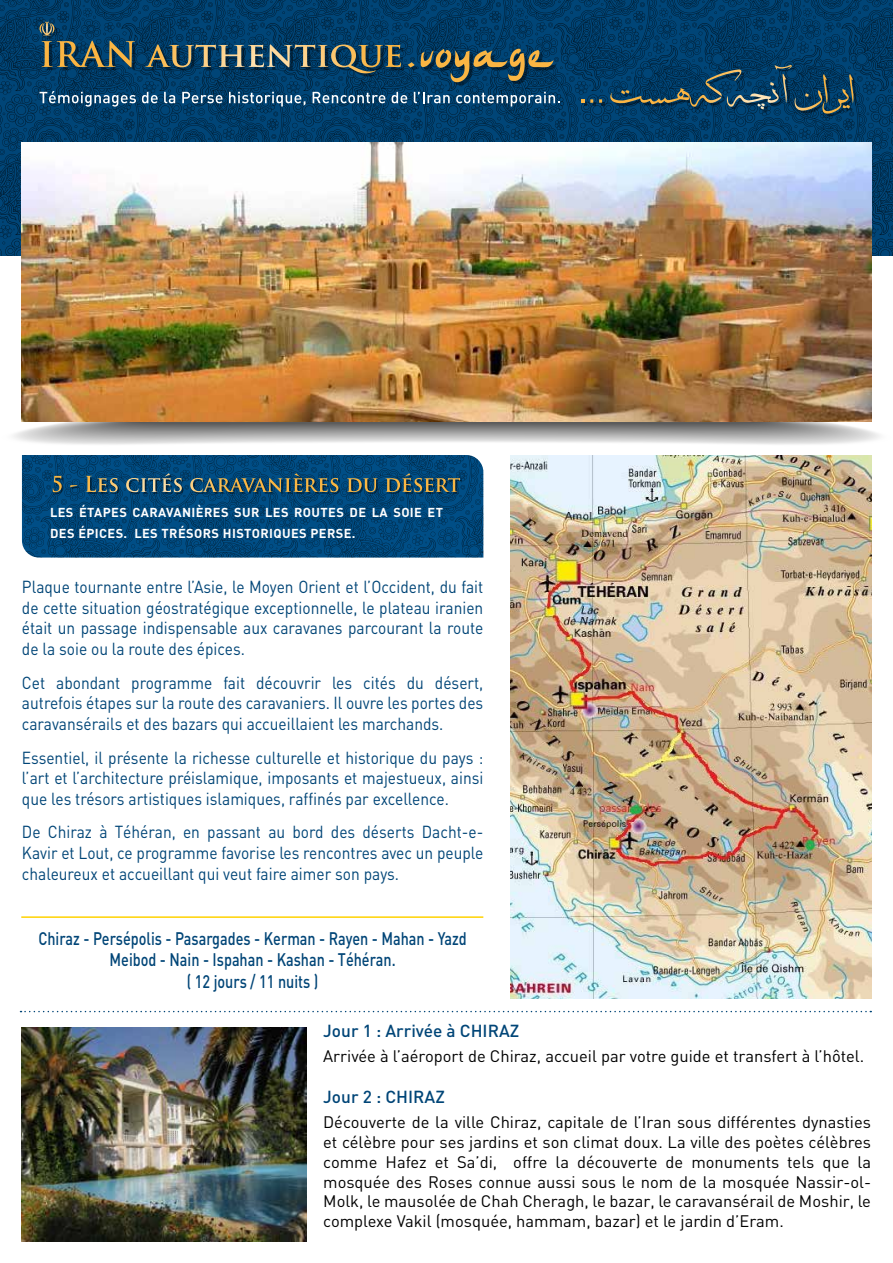
<style>
.page{position:relative;width:893px;height:1263px;background:#fff}
.page>*{position:absolute;margin:0;border:0;box-sizing:border-box;transform-origin:0 0}
.t1{font:500 18px/21.6px "DIN";color:#004577;text-align:center;scale:.8 1}
.t2{font:17.25px/20.7px "DIN";color:#004577;text-align:justify;scale:.9 1}
.t3{font:500 17.25px "DIN";color:#004577}
.t4{font:16.5px/19.8px "DIN";color:#000;text-align:justify}
.t5{font:700 12.75px/20.5px "DIN";letter-spacing:.03em;color:#fff}
</style>
<div class="page">
<svg style="left:13px;top:412px;width:867px;height:33px;background:#b1b1b1"></svg>
<svg style="left:0;top:0;width:893px;height:255px;background:#003b67"></svg>
<svg style="left:581px;top:65px;width:275px;height:51px;background:#144463"></svg>
<svg style="left:39px;top:91px;width:97px;height:16px;background:#3c6989"></svg>
<svg style="left:142px;top:92px;width:16px;height:11px"></svg>
<svg style="left:164px;top:92px;width:11px;height:11px"></svg>
<svg style="left:182px;top:92px;width:40px;height:11px"></svg>
<svg style="left:229px;top:92px;width:76px;height:15px"></svg>
<svg style="left:313px;top:92px;width:72px;height:11px"></svg>
<svg style="left:392px;top:92px;width:15px;height:11px"></svg>
<svg style="left:414px;top:92px;width:36px;height:11px"></svg>
<svg style="left:456px;top:92px;width:104px;height:15px;background:#396788"></svg>
<svg style="left:145px;top:44px;width:412px;height:41px;background:#2c4f5f"></svg>
<svg style="left:39px;top:21px;width:99px;height:50px;background:#2b4e5e"></svg>
<img style="left:22px;top:142px;width:849px;height:280px">
<img style="left:510px;top:455px;width:361px;height:544px">
<hr style="left:21px;top:916px;width:462px;height:2px;background:#ffd300">
<svg style="left:21px;top:1011px;width:850px;height:1px"></svg>
<img style="left:21px;top:1027px;width:285px;height:215px">
<svg style="left:22px;top:455px;width:461px;height:102px;background:#004577"></svg>
<svg style="left:53px;top:476px;width:10px;height:18px"></svg>
<svg style="left:70px;top:485px;width:9px;height:4px"></svg>
<svg style="left:86px;top:476px;width:33px;height:18px"></svg>
<svg style="left:126px;top:473px;width:58px;height:21px"></svg>
<svg style="left:190px;top:473px;width:150px;height:21px;background:#345966"></svg>
<svg style="left:347px;top:478px;width:32px;height:16px"></svg>
<svg style="left:385px;top:473px;width:77px;height:21px;background:#365863"></svg>
<p class="t5" style="left:50px;top:502px;width:394px">LES ÉTAPES CARAVANIÈRES SUR LES ROUTES DE LA SOIE ET<br>DES ÉPICES. LES TRÉSORS HISTORIQUES PERSE.</p>
<p class="t2" style="left:22px;top:576px;width:514px">Plaque tournante entre l’Asie, le Moyen Orient et l’Occident, du fait de cette situation géostratégique exceptionnelle, le plateau iranien était un passage indispensable aux caravanes parcourant la route de la soie ou la route des épices.</p>
<p class="t2" style="left:22px;top:672px;width:514px">Cet abondant programme fait découvrir les cités du désert, autrefois étapes sur la route des caravaniers. Il ouvre les portes des caravansérails et des bazars qui accueillaient les marchands.</p>
<p class="t2" style="left:22px;top:747px;width:514px">Essentiel, il présente la richesse culturelle et historique du pays : l’art et l’architecture préislamique, imposants et majestueux, ainsi que les trésors artistiques islamiques, raffinés par excellence.</p>
<p class="t2" style="left:22px;top:821px;width:514px">De Chiraz à Téhéran, en passant au bord des déserts Dacht-e-Kavir et Lout, ce programme favorise les rencontres avec un peuple chaleureux et accueillant qui veut faire aimer son pays.</p>
<p class="t1" style="left:38px;top:927px;width:537px">Chiraz - Persépolis - Pasargades - Kerman - Rayen - Mahan - Yazd<br>Meibod - Nain - Ispahan - Kashan - Téhéran.<br>( 12 jours / 11 nuits )</p>
<p class="t3" style="left:323px;top:1020px;width:198px">Jour 1 : Arrivée à CHIRAZ</p>
<p class="t4" style="left:323px;top:1046px;width:542px">Arrivée à l’aéroport de Chiraz, accueil par votre guide et transfert à l’hôtel.</p>
<p class="t3" style="left:323px;top:1086px;width:123px">Jour 2 : CHIRAZ</p>
<p class="t4" style="left:323px;top:1112px;width:549px">Découverte de la ville Chiraz, capitale de l’Iran sous différentes dynasties et célèbre pour ses jardins et son climat doux. La ville des poètes célèbres comme Hafez et Sa’di, offre la découverte de monuments tels que la mosquée des Roses connue aussi sous le nom de la mosquée Nassir-ol-Molk, le mausolée de Chah Cheragh, le bazar, le caravansérail de Moshir, le complexe Vakil (mosquée, hammam, bazar) et le jardin d’Eram.</p>
</div>
